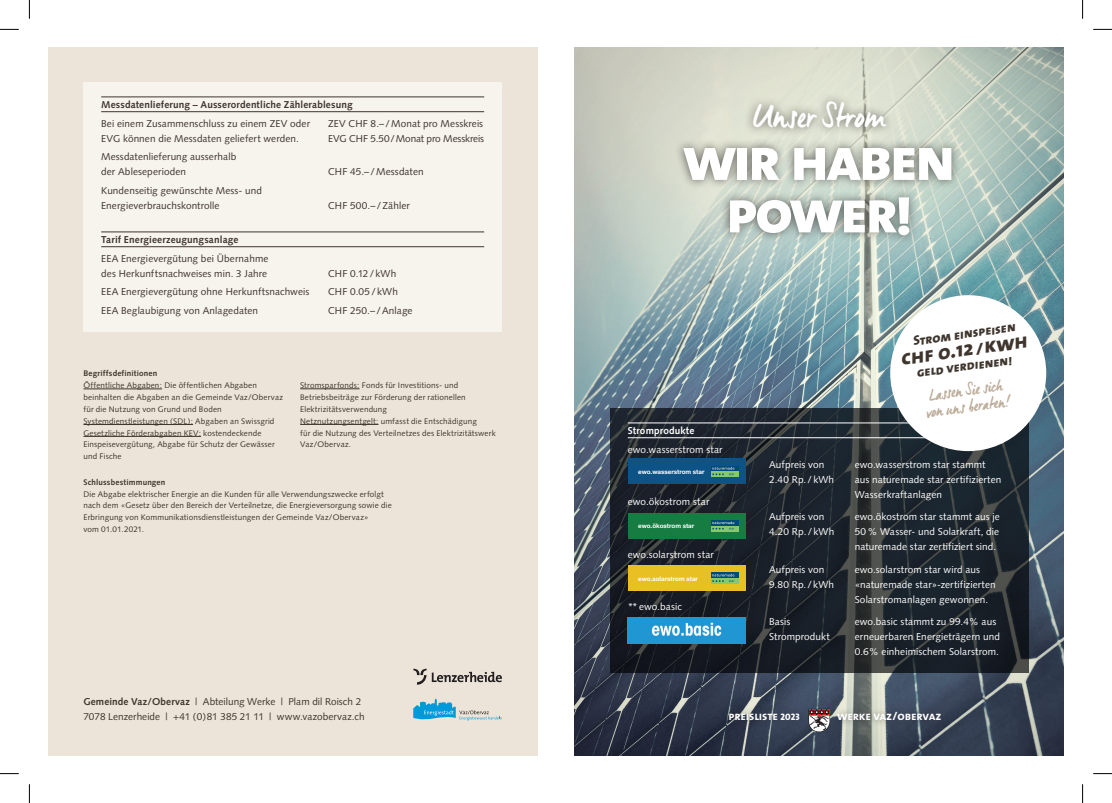
<style>
.page{position:relative;width:1112px;height:803px;background:#fff}
.page>*{position:absolute;margin:0;border:0;box-sizing:border-box;transform-origin:0 0}
.t1{font:61.25px/52.5px "The Mix Extra Bold Caps";letter-spacing:-.05em;color:#fff;text-align:center}
.t2{font:33.75px "Manus";color:#fff}
.t3{font:21px "The Mix Extra Bold Caps";color:#3e352d}
.t4{font:16.62px/16.6px "Manus";color:#bcac99;text-align:center}
.t5{font:13.25px "The Mix Extra Bold Caps";color:#3e352d}
.t6{font:12px "The Mix Bold Caps";letter-spacing:-.015em;color:#fff}
.t7{font:10px/15px "Syntax";letter-spacing:.01em;color:#3e352d}
.t8{font:10px/15px "Syntax";letter-spacing:.01em;color:#fff}
.t9{font:700 10px "Syntax";letter-spacing:.015em;color:#3e352d}
.t10{font:10px "Syntax";letter-spacing:-.01em;color:#3e352d}
.t11{font:700 10px "Syntax";letter-spacing:.015em;color:#fff}
.t12{font:8.12px/11.9px "Syntax";letter-spacing:.02em;color:#3e352d}
.t13{font:700 8.12px "Syntax";letter-spacing:.02em;color:#3e352d}
.t14{font:700 6.25px "Helvetica Neue";color:#fff}
.s1{font-weight:700}
.s2{font-family:"The Mix";font-weight:800}
.s3{font-family:"The Mix";font-weight:800;font-size:16.62px}
.s4{font-family:"The Mix Extra Bold Caps";font-size:9.38px}
</style>
<div class="page">
<div style="left:48px;top:47px;width:489px;height:709px;background:#ece4d8"></div>
<div style="left:83px;top:83px;width:419px;height:249px;background:#f7f3ed"></div>
<hr style="left:101px;top:97px;width:383px;height:1px;background:#3e352d">
<hr style="left:101px;top:111px;width:383px;height:1px;background:#3e352d">
<hr style="left:101px;top:232px;width:383px;height:1px;background:#3e352d">
<hr style="left:101px;top:246px;width:383px;height:1px;background:#3e352d">
<svg style="left:413px;top:669px;width:89px;height:16px"></svg>
<svg style="left:413px;top:698px;width:89px;height:22px"></svg>
<svg style="left:574px;top:47px;width:489px;height:709px;background:#84969a"></svg>
<div style="left:830px;top:705px;width:118px;height:23px;background:#231f20;opacity:.5"></div>
<div style="left:721px;top:706px;width:85px;height:22px;background:#231f20;opacity:.5"></div>
<svg style="left:808px;top:709px;width:21px;height:23px"></svg>
<div style="left:674px;top:93px;width:286px;height:152px;background:#231f20;opacity:.65"></div>
<hr style="left:83px;top:389px;width:79px;height:1px;background:#3e352d">
<hr style="left:83px;top:424px;width:110px;height:1px;background:#3e352d">
<hr style="left:83px;top:436px;width:118px;height:1px;background:#3e352d">
<hr style="left:300px;top:389px;width:59px;height:1px;background:#3e352d">
<hr style="left:300px;top:424px;width:78px;height:1px;background:#3e352d">
<svg style="left:610px;top:409px;width:418px;height:264px;background:#20272e"></svg>
<hr style="left:627px;top:423px;width:383px;height:1px;background:#fff">
<hr style="left:627px;top:437px;width:383px;height:1px;background:#fff">
<img style="left:627px;top:618px;width:118px;height:25px">
<div style="left:627px;top:458px;width:118px;height:26px;background:#0e5386"></div>
<svg style="left:711px;top:466px;width:27px;height:5px"></svg>
<div style="left:711px;top:472px;width:27px;height:5px;background:#85c86f"></div>
<svg style="left:712px;top:467px;width:22px;height:8px"></svg>
<div style="left:627px;top:513px;width:118px;height:25px;background:#177c42"></div>
<svg style="left:711px;top:520px;width:27px;height:5px"></svg>
<svg style="left:711px;top:526px;width:27px;height:5px"></svg>
<svg style="left:712px;top:521px;width:22px;height:8px"></svg>
<div style="left:627px;top:565px;width:118px;height:26px;background:#e8c024"></div>
<svg style="left:711px;top:573px;width:27px;height:5px"></svg>
<div style="left:711px;top:578px;width:27px;height:6px;background:#85c86f"></div>
<svg style="left:712px;top:574px;width:22px;height:8px"></svg>
<div style="left:890px;top:295px;width:155px;height:156px;background:#fff;border-radius:50%"></div>
<svg style="left:0;top:29px;width:19px;height:1px"></svg>
<svg style="left:1093px;top:29px;width:18px;height:1px"></svg>
<svg style="left:0;top:773px;width:19px;height:1px"></svg>
<svg style="left:1093px;top:773px;width:18px;height:1px"></svg>
<svg style="left:29px;top:0;width:1px;height:19px"></svg>
<svg style="left:29px;top:784px;width:1px;height:19px"></svg>
<svg style="left:1082px;top:0;width:1px;height:19px"></svg>
<svg style="left:1082px;top:784px;width:1px;height:19px"></svg>
<p class="t9" style="left:101px;top:99px;width:253px">Messdatenlieferung – Ausserordentliche Zählerablesung</p>
<p class="t7" style="left:101px;top:116px;width:210px">Bei einem Zusammenschluss zu einem ZEV oder</p>
<p class="t7" style="left:328px;top:116px;width:156px">ZEV CHF 8.– /Monat pro Messkreis</p>
<p class="t7" style="left:101px;top:131px;width:199px">EVG können die Messdaten geliefert werden.</p>
<p class="t10" style="left:328px;top:132px;width:157px">EVG CHF 5.50/Monat pro Messkreis</p>
<p class="t7" style="left:101px;top:149px;width:136px">Messdatenlieferung ausserhalb der Ableseperioden</p>
<p class="t7" style="left:328px;top:164px;width:97px">CHF 45.– /Messdaten</p>
<p class="t7" style="left:101px;top:183px;width:162px">Kundenseitig gewünschte Mess- und<br>Energieverbrauchskontrolle</p>
<p class="t9" style="left:101px;top:234px;width:139px">Tarif Energieerzeugungsanlage</p>
<p class="t7" style="left:101px;top:251px;width:169px">EEA Energievergütung bei Übernahme des Herkunftsnachweises min. 3 Jahre</p>
<p class="t7" style="left:328px;top:198px;width:83px">CHF 500.–/Zähler</p>
<p class="t7" style="left:328px;top:266px;width:70px">CHF 0.12/ kWh</p>
<p class="t7" style="left:101px;top:284px;width:209px">EEA Energievergütung ohne Herkunftsnachweis</p>
<p class="t7" style="left:328px;top:284px;width:71px">CHF 0.05/kWh</p>
<p class="t7" style="left:101px;top:303px;width:158px">EEA Beglaubigung von Anlagedaten</p>
<p class="t7" style="left:328px;top:303px;width:86px">CHF 250.–/Anlage</p>
<p class="t13" style="left:83px;top:369px;width:75px">Begriffsdefinitionen</p>
<p class="t12" style="left:83px;top:379px;width:201px">Öffentliche Abgaben: Die öffentlichen Abgaben beinhalten die Abgaben an die Gemeinde Vaz/Obervaz für die Nutzung von Grund und Boden Systemdienstleistungen (SDL): Abgaben an Swissgrid Gesetzliche Förderabgaben KEV: kostendeckende Einspeisevergütung, Abgabe für Schutz der Gewässer und Fische</p>
<p class="t12" style="left:300px;top:379px;width:197px">Stromsparfonds: Fonds für Investitions- und Betriebsbeiträge zur Förderung der rationellen Elektrizitätsverwendung<br>Netznutzungsentgelt: umfasst die Entschädigung<br>für die Nutzung des Verteilnetzes des Elektrizitätswerk Vaz/Obervaz.</p>
<p class="t13" style="left:83px;top:477px;width:83px">Schlussbestimmungen</p>
<p class="t12" style="left:83px;top:488px;width:310px">Die Abgabe elektrischer Energie an die Kunden für alle Verwendungszwecke erfolgt nach dem «Gesetz über den Bereich der Verteilnetze, die Energieversorgung sowie die Erbringung von Kommunikationsdienstleistungen der Gemeinde Vaz/Obervaz»<br>vom 01.01.2021.</p>
<p class="t7" style="left:83px;top:694px;width:282px"><span class="s1">Gemeinde Vaz/Obervaz</span> | Abteilung Werke | Plam dil Roisch 2<br>7078 Lenzerheide | +41 (0)81 385 21 11 | www.vazobervaz.ch</p>
<h2 class="t2" style="left:753px;top:96px;width:134px">Unser Strom</h2>
<h1 class="t1" style="left:683px;top:132px;width:274px">wir haben power!</h1>
<p class="t11" style="left:627px;top:425px;width:68px">Stromprodukte</p>
<p class="t8" style="left:627px;top:442px;width:96px">ewo.wasserstrom star</p>
<p class="t14" style="left:638px;top:467px;width:68px">ewo.wasserstrom star</p>
<p class="t8" style="left:627px;top:494px;width:83px">ewo.ökostrom star</p>
<p class="t14" style="left:638px;top:521px;width:58px">ewo.ökostrom star</p>
<p class="t8" style="left:627px;top:547px;width:88px">ewo.solarstrom star</p>
<p class="t14" style="left:638px;top:573px;width:61px">ewo.solarstrom star</p>
<p class="t8" style="left:627px;top:599px;width:56px">**ewo.basic</p>
<h3 class="t5" style="left:911px;top:330px;width:105px;rotate:-8deg">Strom einspeisen</h3>
<h3 class="t3" style="left:897px;top:340px;width:129px;rotate:-8deg">chf <span class="s2">0.12</span> <span class="s3">/</span>kwh</h3>
<h3 class="t5" style="left:914px;top:362px;width:97px;rotate:-8deg">geld verdienen!</h3>
<h3 class="t4" style="left:922px;top:387px;width:85px;rotate:-8deg">Lassen Sie sich von uns beraten!</h3>
<p class="t8" style="left:769px;top:457px;width:57px">Aufpreis von</p>
<p class="t8" style="left:854px;top:457px;width:132px">ewo.wasserstrom star stammt</p>
<p class="t8" style="left:769px;top:472px;width:66px">2.40 Rp./kWh</p>
<p class="t8" style="left:854px;top:472px;width:148px">aus naturemade star zertifizierten<br>Wasserkraftanlagen</p>
<p class="t8" style="left:769px;top:509px;width:57px">Aufpreis von</p>
<p class="t8" style="left:854px;top:509px;width:146px">ewo.ökostrom star stammt aus je</p>
<p class="t8" style="left:769px;top:524px;width:67px">4.20 Rp./kWh</p>
<p class="t8" style="left:854px;top:524px;width:146px">50% Wasser- und Solarkraft, die naturemade star zertifiziert sind.</p>
<p class="t8" style="left:769px;top:562px;width:57px">Aufpreis von</p>
<p class="t8" style="left:854px;top:562px;width:127px">ewo.solarstrom star wird aus</p>
<p class="t8" style="left:769px;top:577px;width:66px">9.80 Rp./kWh</p>
<p class="t8" style="left:854px;top:577px;width:142px">«naturemade star»-zertifizierten<br>Solarstromanlagen gewonnen.</p>
<p class="t8" style="left:769px;top:614px;width:23px">Basis</p>
<p class="t8" style="left:854px;top:614px;width:143px">ewo.basic stammt zu 99.4% aus</p>
<p class="t8" style="left:769px;top:629px;width:62px">Stromprodukt</p>
<p class="t8" style="left:854px;top:629px;width:147px">erneuerbaren Energieträgern und<br>0.6% einheimischem Solarstrom.</p>
<h3 class="t6" style="left:728px;top:706px;width:73px">preisliste <span class="s4">2023</span></h3>
<h3 class="t6" style="left:836px;top:706px;width:106px">werke vaz/obervaz</h3>
</div>
